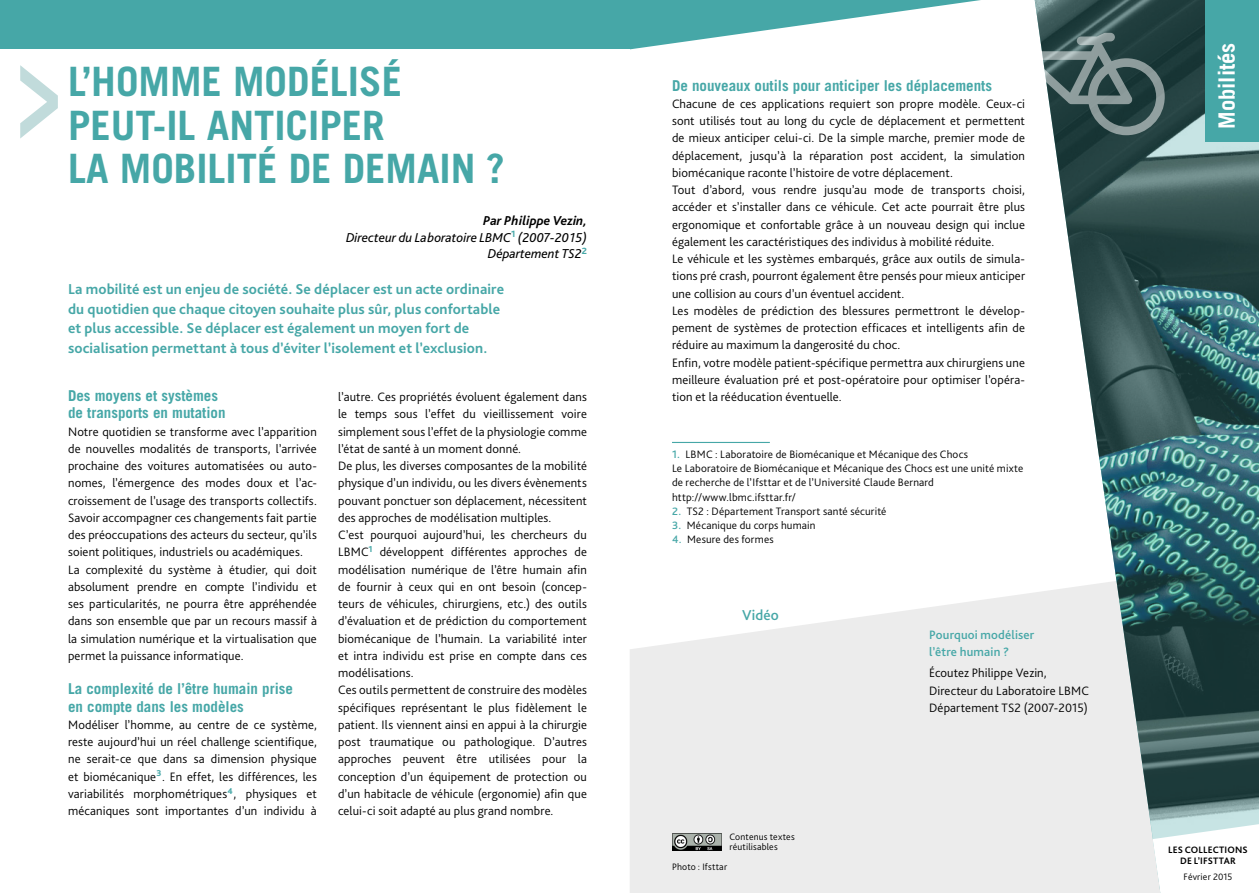
<style>
.page{position:relative;width:1259px;height:893px;background:#fff}
.page>*{position:absolute;margin:0;border:0;box-sizing:border-box;transform-origin:0 0}
.t1{font:700 130.5px "Trade Gothic LT Std";color:#c1dbdb;scale:.53 1}
.t2{font:700 40.5px/43.5px "Trade Gothic LT Std";color:#46a7a7}
.t3{font:700 22.5px "Trade Gothic LT Std";color:#fff}
.t4{font:700 15px/19.5px "Bliss Pro";letter-spacing:.01em;color:#46a7a7}
.t5{font:700 15px/17.2px "Trade Gothic LT Std";color:#46a7a7}
.t6{font:500 15px "Bliss Pro";letter-spacing:.005em;color:#46a7a7}
.t7{font:italic 13.5px/16.5px "Bliss Pro";color:#000;text-align:right}
.t8{font:300 12.75px/17.2px "Bliss Pro";letter-spacing:.01em;color:#000}
.t9{font:500 12.75px/17.2px "Bliss Pro";letter-spacing:.01em;color:#46a7a7}
.t10{font:300 11.25px/14.2px "Bliss Pro";letter-spacing:.015em;color:#000}
.t11{font:300 9.75px/10.5px "Bliss Pro";letter-spacing:.015em;color:#000}
.t12{font:700 9.75px/11.2px "Bliss Pro";letter-spacing:.015em;color:#000;text-align:center}
.s1{font-weight:700}
.s2{font-weight:500;color:#46a7a7}
</style>
<div class="page">
<svg style="left:630px;top:593px;width:403px;height:300px;background:#ededed"></svg>
<img style="left:1033px;top:0;width:226px;height:893px">
<svg style="left:0;top:0;width:1064px;height:145px"></svg>
<img style="left:672px;top:833px;width:49px;height:17px">
<svg style="left:1152px;top:824px;width:107px;height:69px"></svg>
<svg style="left:1019px;top:33px;width:145px;height:102px"></svg>
<div style="left:1205px;top:0;width:54px;height:142px;background:#46a7a7"></div>
<div style="left:0;top:50px;width:629px;height:163px;background:#fff"></div>
<hr style="left:672px;top:442px;width:98px;height:1px;background:#46a7a7">
<h1 class="t1" style="left:18px;top:11px;width:80px">&gt;</h1>
<h2 class="t2" style="left:68px;top:59px;width:438px">L’HOMME MODÉLISÉ<br>PEUT-IL ANTICIPER<br>LA MOBILITÉ DE DEMAIN ?</h2>
<p class="t7" style="left:346px;top:212px;width:242px"><span class="s1">Par Philippe Vezin,<br></span>Directeur du Laboratoire LBMC<sup>1</sup> (2007-2015)<br>Département TS2<sup>2</sup></p>
<p class="t4" style="left:68px;top:279px;width:437px">La mobilité est un enjeu de société. Se déplacer est un acte ordinaire du quotidien que chaque citoyen souhaite plus sûr, plus confortable et plus accessible. Se déplacer est également un moyen fort de socialisation permettant à tous d’éviter l’isolement et l’exclusion.</p>
<p class="t5" style="left:68px;top:387px;width:159px">Des moyens et systèmes de transports en mutation</p>
<p class="t8" style="left:68px;top:422px;width:250px">Notre quotidien se transforme avec l’apparition de nouvelles modalités de transports, l’arrivée prochaine des voitures automatisées ou auto&shy;nomes, l’émergence des modes doux et l’ac&shy;croissement de l’usage des transports collectifs.<br>Savoir accompagner ces changements fait partie des préoccupations des acteurs du secteur, qu’ils soient politiques, industriels ou académiques.<br>La complexité du système à étudier, qui doit absolument prendre en compte l’individu et ses particularités, ne pourra être appréhendée dans son ensemble que par un recours massif à la simulation numérique et la virtualisation que permet la puissance informatique.</p>
<p class="t5" style="left:68px;top:680px;width:227px">La complexité de l’être humain prise en compte dans les modèles</p>
<p class="t8" style="left:68px;top:716px;width:250px;text-align:justify">Modéliser l’homme, au centre de ce système, reste aujourd’hui un réel challenge scientifique, ne serait-ce que dans sa dimension physique et biomécanique<sup>3</sup>. En effet, les différences, les variabilités morphométriques<sup>4</sup>, physiques et mécaniques sont importantes d’un individu à</p>
<p class="t8" style="left:338px;top:388px;width:250px">l’autre. Ces propriétés évoluent également dans le temps sous l’effet du vieillissement voire simplement sous l’effet de la physiologie comme l’état de santé à un moment donné.<br>De plus, les diverses composantes de la mobilité physique d’un individu, ou les divers évènements pouvant ponctuer son déplacement, nécessitent des approches de modélisation multiples.<br>C’est pourquoi aujourd’hui, les chercheurs du LBMC<sup>1</sup> développent différentes approches de modélisation numérique de l’être humain afin de fournir à ceux qui en ont besoin (concep&shy;teurs de véhicules, chirurgiens, etc.) des outils d’évaluation et de prédiction du comportement biomécanique de l’humain. La variabilité inter et intra individu est prise en compte dans ces modélisations.<br>Ces outils permettent de construire des modèles spécifiques représentant le plus fidèlement le patient. Ils viennent ainsi en appui à la chirurgie post traumatique ou pathologique. D’autres approches peuvent être utilisées pour la conception d’un équipement de protection ou d’un habitacle de véhicule (ergonomie) afin que celui-ci soit adapté au plus grand nombre.</p>
<p class="t5" style="left:672px;top:76px;width:322px">De nouveaux outils pour anticiper les déplacements</p>
<p class="t8" style="left:672px;top:95px;width:354px">Chacune de ces applications requiert son propre modèle. Ceux-ci sont utilisés tout au long du cycle de déplacement et permettent de mieux anticiper celui-ci. De la simple marche, premier mode de déplacement, jusqu’à la réparation post accident, la simulation biomécanique raconte l’histoire de votre déplacement.<br>Tout d’abord, vous rendre jusqu’au mode de transports choisi, accéder et s’installer dans ce véhicule. Cet acte pourrait être plus ergonomique et confortable grâce à un nouveau design qui inclue également les caractéristiques des individus à mobilité réduite.<br>Le véhicule et les systèmes embarqués, grâce aux outils de simula&shy;tions pré crash, pourront également être pensés pour mieux anticiper une collision au cours d’un éventuel accident.<br>Les modèles de prédiction des blessures permettront le dévelop&shy;pement de systèmes de protection efficaces et intelligents afin de réduire au maximum la dangerosité du choc.<br>Enfin, votre modèle patient-spécifique permettra aux chirurgiens une meilleure évaluation pré et post-opératoire pour optimiser l’opéra&shy;tion et la rééducation éventuelle.</p>
<p class="t10" style="left:672px;top:447px;width:353px"><span class="s2">1.</span> LBMC : Laboratoire de Biomécanique et Mécanique des Chocs<br>Le Laboratoire de Biomécanique et Mécanique des Chocs est une unité mixte de recherche de l’Ifsttar et de l’Université Claude Bernard http://www.lbmc.ifsttar.fr/</p>
<p class="t10" style="left:672px;top:504px;width:216px"><span class="s2">2.</span> TS2 : Département Transport santé sécurité</p>
<p class="t10" style="left:672px;top:518px;width:145px"><span class="s2">3.</span> Mécanique du corps humain</p>
<p class="t10" style="left:672px;top:532px;width:103px"><span class="s2">4.</span> Mesure des formes</p>
<p class="t6" style="left:742px;top:606px;width:38px">Vidéo</p>
<p class="t11" style="left:729px;top:831px;width:67px">Contenus textes réutilisables</p>
<p class="t11" style="left:672px;top:861px;width:57px">Photo : Ifsttar</p>
<p class="t9" style="left:929px;top:625px;width:107px">Pourquoi modéliser l’être humain ?</p>
<p class="t8" style="left:929px;top:664px;width:161px">Écoutez Philippe Vezin,<br>Directeur du Laboratoire LBMC<br>Département TS2 (2007-2015)</p>
<h3 class="t3" style="left:1213px;top:129px;width:88px;rotate:-90deg">Mobilités</h3>
<p class="t12" style="left:1168px;top:844px;width:81px">LES COLLECTIONS<br>DE L’IFSTTAR</p>
<p class="t11" style="left:1183px;top:871px;width:51px">Février 2015</p>
</div>
